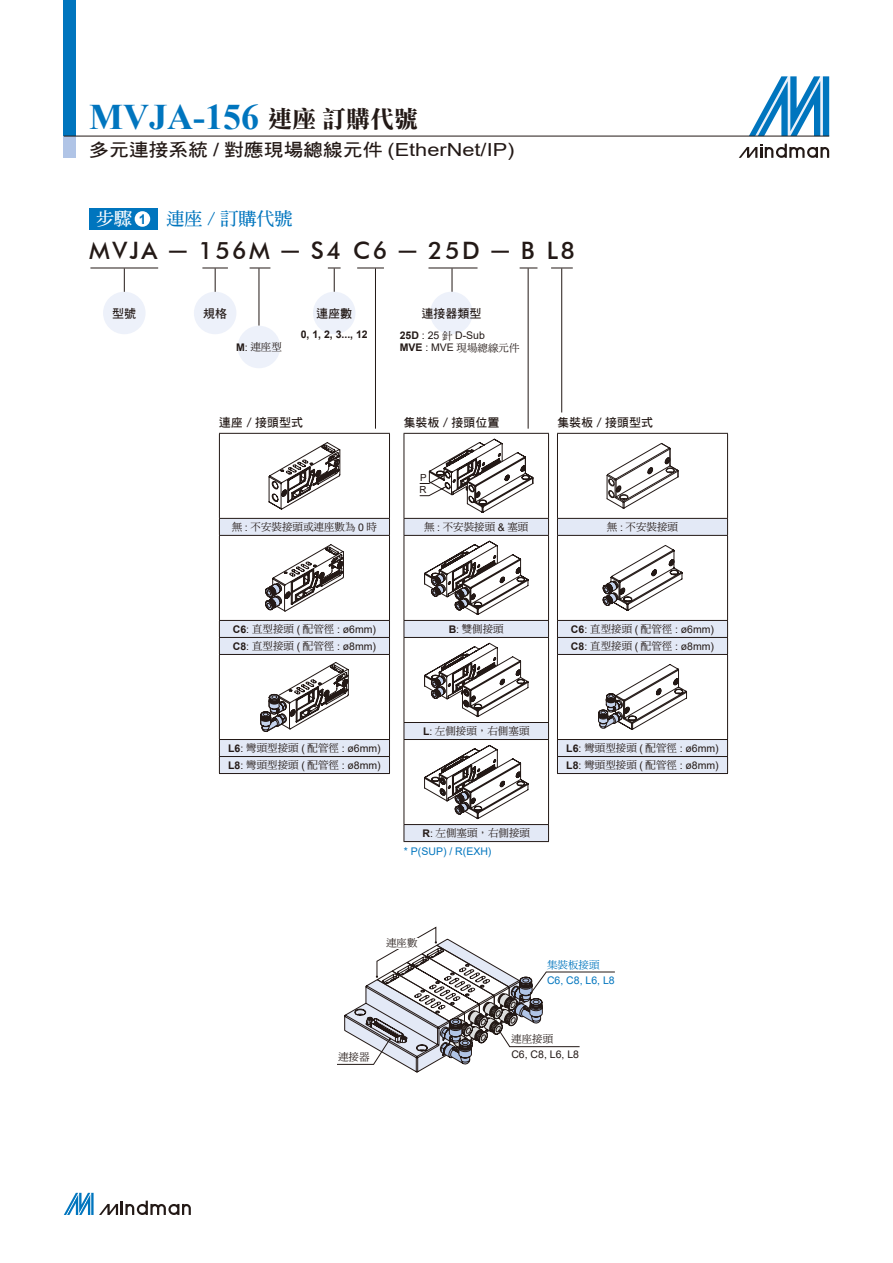
<style>
.page{position:relative;width:893px;height:1263px;background:#fff}
.page>*{position:absolute;margin:0;border:0;box-sizing:border-box;transform-origin:0 0}
.t1{font:700 36px "Times New Roman";color:#0075be}
.t2{font:500 24px "Futura BT";letter-spacing:.1em;color:#231916}
.t3{font:18px "DF Hei Bd HK BF";color:#231916;scale:1.1 1}
.t4{font:18px "DF Ming Bd HK BF";color:#0075be}
.t5{font:18px "DF Ming Bd HK BF";color:#fff}
.t6{font:700 13.5px "Arial";color:#0075be}
.t7{font:12px "DF Hei Bd HK BF";color:#231916}
.t8{font:10.5px "Arial";color:#231916}
.t9{font:10.5px "DF Ming Md HK BF";color:#231916}
.t10{font:10.5px "Arial";color:#0075be}
.t11{font:700 10.5px "Arial";color:#231916}
.t12{font:10.5px "DF Ming Md HK BF";color:#0075be}
.t13{font:9.75px "Arial";color:#231916}
.s1{font-family:"DF Li Song Bd HK BF";font-weight:400;font-size:24px;color:#231916}
.s2{font-family:"Arial"}
.s3{font-family:"Arial";font-weight:400}
.s4{font-family:"Arial";font-weight:700}
.s5{font-weight:700}
.s6{font-family:"DF Ming Md HK BF"}
</style>
<div class="page">
<svg style="left:749px;top:76px;width:80px;height:60px"></svg>
<svg style="left:739px;top:144px;width:90px;height:14px"></svg>
<div style="left:64px;top:0;width:12px;height:136px;background:#0075be"></div>
<div style="left:64px;top:136px;width:12px;height:21px;background:#b0c4e6"></div>
<hr style="left:64px;top:136px;width:765px;height:1px;background:#231916">
<svg style="left:64px;top:1193px;width:127px;height:22px"></svg>
<div style="left:89px;top:208px;width:68px;height:22px;background:#0075be"></div>
<div style="left:135px;top:211px;width:15px;height:16px;background:#fff;border-radius:50%"></div>
<div style="left:103px;top:292px;width:43px;height:42px;background:#edf1fa;border-radius:50%"></div>
<div style="left:194px;top:292px;width:42px;height:42px;background:#edf1fa;border-radius:50%"></div>
<hr style="left:90px;top:268px;width:68px;height:1px;background:#231916">
<svg style="left:250px;top:268px;width:20px;height:1px"></svg>
<svg style="left:357px;top:268px;width:27px;height:1px"></svg>
<hr style="left:428px;top:268px;width:49px;height:1px;background:#231916">
<svg style="left:520px;top:268px;width:17px;height:1px"></svg>
<svg style="left:551px;top:268px;width:22px;height:1px"></svg>
<svg style="left:124px;top:268px;width:1px;height:24px"></svg>
<svg style="left:202px;top:268px;width:26px;height:24px"></svg>
<hr style="left:259px;top:268px;width:1px;height:58px;background:#231916">
<hr style="left:528px;top:268px;width:1px;height:161px;background:#231916">
<hr style="left:375px;top:268px;width:1px;height:161px;background:#231916">
<hr style="left:561px;top:268px;width:1px;height:144px;background:#231916">
<svg style="left:452px;top:268px;width:1px;height:24px"></svg>
<svg style="left:328px;top:268px;width:13px;height:25px"></svg>
<div style="left:238px;top:326px;width:42px;height:42px;background:#edf1fa;border-radius:50%"></div>
<div style="left:313px;top:292px;width:42px;height:42px;background:#edf1fa;border-radius:50%"></div>
<svg style="left:405px;top:519px;width:143px;height:322px"></svg>
<hr style="left:404px;top:433px;width:145px;height:1px;background:#231916">
<hr style="left:404px;top:434px;width:1px;height:84px;background:#231916">
<hr style="left:548px;top:434px;width:1px;height:84px;background:#231916">
<hr style="left:404px;top:518px;width:145px;height:1px;background:#231916">
<svg style="left:404px;top:519px;width:1px;height:16px"></svg>
<svg style="left:548px;top:519px;width:1px;height:16px"></svg>
<hr style="left:404px;top:535px;width:145px;height:1px;background:#231916">
<hr style="left:404px;top:536px;width:1px;height:84px;background:#231916">
<hr style="left:548px;top:536px;width:1px;height:84px;background:#231916">
<hr style="left:404px;top:620px;width:145px;height:1px;background:#231916">
<svg style="left:404px;top:621px;width:1px;height:16px"></svg>
<svg style="left:548px;top:621px;width:1px;height:16px"></svg>
<hr style="left:404px;top:637px;width:145px;height:1px;background:#231916">
<hr style="left:404px;top:638px;width:1px;height:84px;background:#231916">
<hr style="left:548px;top:638px;width:1px;height:84px;background:#231916">
<hr style="left:404px;top:722px;width:145px;height:1px;background:#231916">
<svg style="left:404px;top:723px;width:1px;height:16px"></svg>
<svg style="left:548px;top:723px;width:1px;height:16px"></svg>
<hr style="left:404px;top:739px;width:145px;height:1px;background:#231916">
<hr style="left:404px;top:740px;width:1px;height:84px;background:#231916">
<hr style="left:548px;top:740px;width:1px;height:84px;background:#231916">
<hr style="left:404px;top:824px;width:145px;height:1px;background:#231916">
<svg style="left:404px;top:825px;width:1px;height:16px"></svg>
<svg style="left:548px;top:825px;width:1px;height:16px"></svg>
<hr style="left:404px;top:841px;width:145px;height:1px;background:#231916">
<svg style="left:420px;top:439px;width:113px;height:74px"></svg>
<svg style="left:424px;top:541px;width:104px;height:74px"></svg>
<svg style="left:424px;top:643px;width:104px;height:74px"></svg>
<svg style="left:424px;top:745px;width:104px;height:74px"></svg>
<hr style="left:557px;top:433px;width:171px;height:1px;background:#231916">
<hr style="left:557px;top:434px;width:1px;height:84px;background:#231916">
<hr style="left:727px;top:434px;width:1px;height:84px;background:#231916">
<hr style="left:557px;top:773px;width:171px;height:1px;background:#231916">
<svg style="left:606px;top:443px;width:73px;height:66px"></svg>
<svg style="left:557px;top:518px;width:171px;height:255px"></svg>
<hr style="left:219px;top:433px;width:171px;height:1px;background:#231916">
<hr style="left:219px;top:434px;width:1px;height:84px;background:#231916">
<hr style="left:389px;top:434px;width:1px;height:84px;background:#231916">
<hr style="left:219px;top:773px;width:171px;height:1px;background:#231916">
<svg style="left:268px;top:442px;width:72px;height:68px"></svg>
<svg style="left:219px;top:518px;width:171px;height:255px"></svg>
<div style="left:430px;top:292px;width:43px;height:42px;background:#edf1fa;border-radius:50%"></div>
<svg style="left:337px;top:927px;width:278px;height:146px"></svg>
<div style="left:386px;top:938px;width:32px;height:10px;background:#fff"></div>
<p class="t1" style="left:89px;top:91px;width:330px">MVJA-156 <span class="s1">連座 訂購代號</span></p>
<p class="t3" style="left:89px;top:141px;width:388px">多元連接系統 <span class="s2">/</span> 對應現場總線元件 <span class="s2">(EtherNet/IP)</span></p>
<p class="t5" style="left:96px;top:210px;width:37px">步驟</p>
<p class="t6" style="left:139px;top:210px;width:9px">1</p>
<p class="t4" style="left:166px;top:210px;width:127px">連座 / 訂購代號</p>
<p class="t2" style="left:89px;top:236px;width:487px">MVJA <span class="s3">─</span> 156M <span class="s3">─</span> S4 C6 <span class="s3">─</span> 25D <span class="s3">─</span> B L8</p>
<p class="t7" style="left:112px;top:307px;width:25px">型號</p>
<p class="t7" style="left:203px;top:307px;width:25px">規格</p>
<p class="t9" style="left:236px;top:342px;width:47px"><span class="s4">M</span><span class="s2">:</span> 連座型</p>
<p class="t7" style="left:316px;top:307px;width:37px">連座數</p>
<p class="t11" style="left:301px;top:327px;width:69px">0, 1, 2, 3..., 12</p>
<p class="t7" style="left:421px;top:307px;width:61px">連接器類型</p>
<p class="t8" style="left:400px;top:328px;width:87px"><span class="s5">25D</span> : 25 <span class="s6">針</span> D-Sub</p>
<p class="t9" style="left:400px;top:342px;width:121px"><span class="s4">MVE</span> <span class="s2">: MVE</span> 現場總線元件</p>
<p class="t7" style="left:219px;top:417px;width:85px">連座 / 接頭型式</p>
<p class="t7" style="left:404px;top:417px;width:97px">集裝板 / 接頭位置</p>
<p class="t7" style="left:557px;top:417px;width:97px">集裝板 / 接頭型式</p>
<p class="t9" style="left:232px;top:522px;width:147px">無 <span class="s2">:</span> 不安裝接頭或連座數為 <span class="s2">0</span> 時</p>
<p class="t13" style="left:420px;top:471px;width:8px">P</p>
<p class="t13" style="left:420px;top:483px;width:9px">R</p>
<p class="t9" style="left:424px;top:522px;width:106px">無 <span class="s2">:</span> 不安裝接頭 <span class="s2">&amp;</span> 塞頭</p>
<p class="t9" style="left:607px;top:522px;width:73px">無 <span class="s2">:</span> 不安裝接頭</p>
<p class="t8" style="left:233px;top:622px;width:145px"><span class="s5">C6</span>: <span class="s6">直型接頭</span> ( <span class="s6">配管徑</span> : ø6mm)</p>
<p class="t8" style="left:233px;top:639px;width:145px"><span class="s5">C8</span>: <span class="s6">直型接頭</span> ( <span class="s6">配管徑</span> : ø8mm)</p>
<p class="t9" style="left:449px;top:624px;width:57px"><span class="s4">B</span><span class="s2">:</span> 雙側接頭</p>
<p class="t8" style="left:228px;top:741px;width:154px"><span class="s5">L6</span>: <span class="s6">彎頭型接頭</span> ( <span class="s6">配管徑</span> : ø6mm)</p>
<p class="t8" style="left:228px;top:758px;width:154px"><span class="s5">L8</span>: <span class="s6">彎頭型接頭</span> ( <span class="s6">配管徑</span> : ø8mm)</p>
<p class="t9" style="left:423px;top:726px;width:108px"><span class="s4">L</span><span class="s2">:</span> 左側接頭，右側塞頭</p>
<p class="t9" style="left:422px;top:828px;width:109px"><span class="s4">R</span><span class="s2">:</span> 左側塞頭，右側接頭</p>
<p class="t10" style="left:404px;top:844px;width:89px">* P(SUP) / R(EXH)</p>
<p class="t8" style="left:571px;top:622px;width:145px"><span class="s5">C6</span>: <span class="s6">直型接頭</span> ( <span class="s6">配管徑</span> : ø6mm)</p>
<p class="t8" style="left:571px;top:639px;width:145px"><span class="s5">C8</span>: <span class="s6">直型接頭</span> ( <span class="s6">配管徑</span> : ø8mm)</p>
<p class="t8" style="left:566px;top:741px;width:154px"><span class="s5">L6</span>: <span class="s6">彎頭型接頭</span> ( <span class="s6">配管徑</span> : ø6mm)</p>
<p class="t8" style="left:566px;top:758px;width:154px"><span class="s5">L8</span>: <span class="s6">彎頭型接頭</span> ( <span class="s6">配管徑</span> : ø8mm)</p>
<p class="t9" style="left:386px;top:938px;width:33px">連座數</p>
<p class="t12" style="left:547px;top:959px;width:54px">集裝板接頭</p>
<p class="t10" style="left:547px;top:973px;width:69px">C6, C8, L6, L8</p>
<p class="t9" style="left:338px;top:1052px;width:33px">連接器</p>
<p class="t9" style="left:511px;top:1034px;width:43px">連座接頭</p>
<p class="t8" style="left:511px;top:1047px;width:69px">C6, C8, L6, L8</p>
</div>
